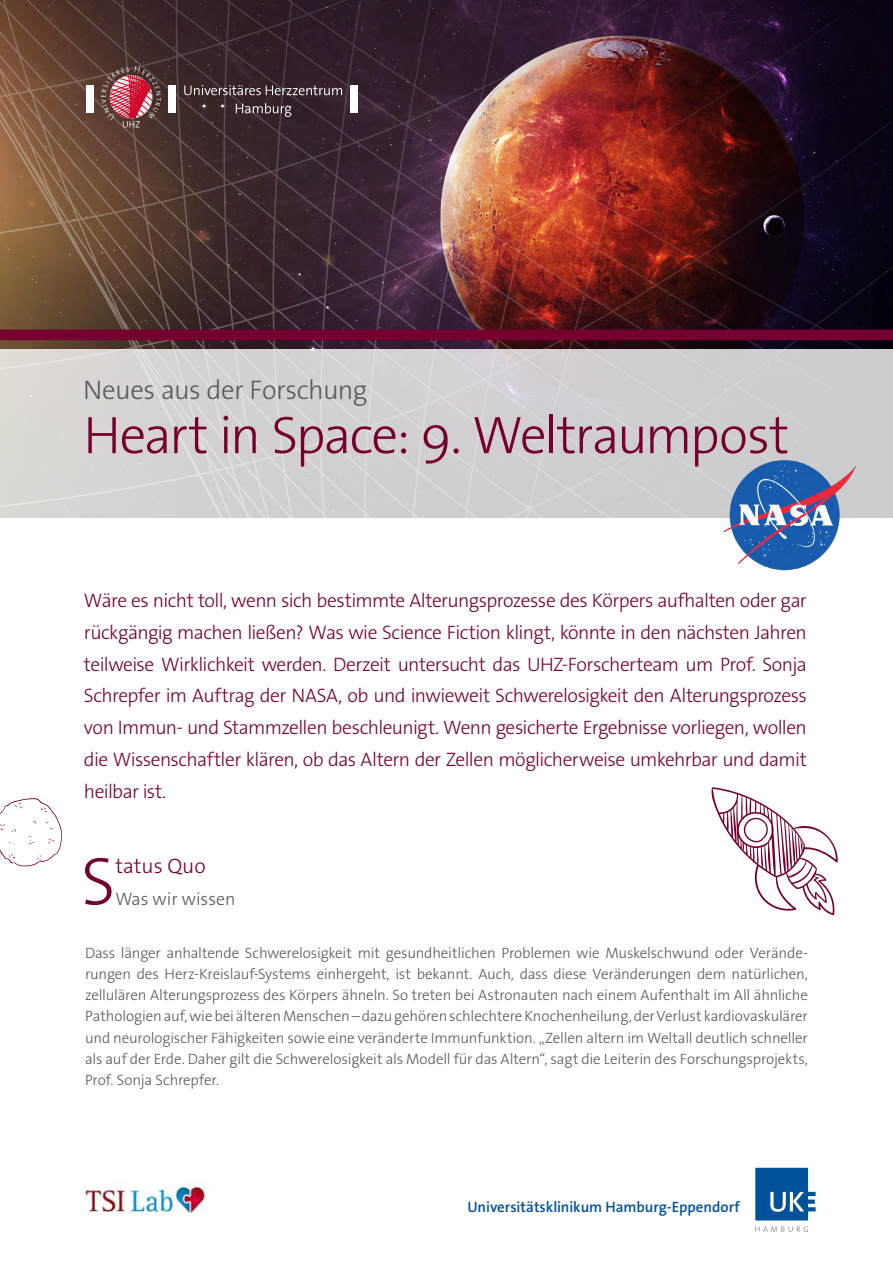
<style>
.page{position:relative;width:893px;height:1263px;background:#fff}
.page>*{position:absolute;margin:0;border:0;box-sizing:border-box;transform-origin:0 0}
.t1{font:300 68.25px "The Sans Os F";color:#750030}
.t2{font:300 53.25px "The Sans Os F";letter-spacing:-.04em;color:#750030}
.t3{font:300 27px "The Sans Os F";letter-spacing:-.02em;color:#58595b}
.t4{font:300 21px "The Sans Os F";color:#750030}
.t5{font:300 19.5px/32px "The Sans Os F";letter-spacing:-.03em;color:#750030;text-align:justify}
.t6{font:300 18px "The Sans Os F";color:#58595b}
.t7{font:300 15px/21.3px "The Sans Os F";letter-spacing:-.01em;color:#58595b;text-align:justify}
.t8{font:600 15px "The Sans Os F";color:#00529a}
</style>
<div class="page">
<img style="left:0;top:0;width:893px;height:571px">
<div style="left:0;top:350px;width:893px;height:170px;background:#d2cfd2"></div>
<svg style="left:101px;top:66px;width:60px;height:62px;background:#8d4e52"></svg>
<div style="left:350px;top:86px;width:8px;height:27px;background:#fff"></div>
<div style="left:168px;top:86px;width:8px;height:27px;background:#fff"></div>
<svg style="left:236px;top:103px;width:55px;height:14px"></svg>
<svg style="left:184px;top:85px;width:158px;height:10px;background:#67575e"></svg>
<div style="left:87px;top:86px;width:7px;height:27px;background:#fff"></div>
<div style="left:0;top:330px;width:893px;height:10px;background:#750030"></div>
<svg style="left:755px;top:1168px;width:61px;height:52px;background:#3073ad"></svg>
<svg style="left:755px;top:1226px;width:53px;height:6px"></svg>
<img style="left:723px;top:460px;width:134px;height:110px">
<img style="left:85px;top:1186px;width:121px;height:29px">
<svg style="left:0;top:798px;width:62px;height:69px"></svg>
<svg style="left:711px;top:787px;width:127px;height:128px"></svg>
<h3 class="t3" style="left:83px;top:373px;width:285px">Neues aus der Forschung</h3>
<h2 class="t2" style="left:83px;top:401px;width:707px">Heart in Space: 9. Weltraumpost</h2>
<p class="t5" style="left:84px;top:584px;width:724px">Wäre es nicht toll, wenn sich bestimmte Alterungsprozesse des Körpers aufhalten oder gar rückgängig machen ließen? Was wie Science Fiction klingt, könnte in den nächsten Jahren teilweise Wirklichkeit werden. Derzeit untersucht das UHZ-Forscherteam um Prof. Sonja Schrepfer im Auftrag der NASA, ob und inwieweit Schwerelosigkeit den Alterungsprozess von Immun- und Stammzellen beschleunigt. Wenn gesicherte Ergebnisse vorliegen, wollen die Wissenschaftler klären, ob das Altern der Zellen möglicherweise umkehrbar und damit heilbar ist.</p>
<h1 class="t1" style="left:81px;top:838px;width:36px">S</h1>
<h3 class="t4" style="left:115px;top:852px;width:92px">tatus Quo</h3>
<p class="t6" style="left:115px;top:887px;width:122px">Was wir wissen</p>
<p class="t7" style="left:85px;top:942px;width:724px">Dass länger anhaltende Schwerelosigkeit mit gesundheitlichen Problemen wie Muskelschwund oder Verände&shy;rungen des Herz-Kreislauf-Systems einhergeht, ist bekannt. Auch, dass diese Veränderungen dem natürlichen, zellulären Alterungsprozess des Körpers ähneln. So treten bei Astronauten nach einem Aufenthalt im All ähnliche Pathologien auf, wie bei älteren Menschen – dazu gehören schlechtere Knochenheilung, der Verlust kardiovaskulärer und neurologischer Fähigkeiten sowie eine veränderte Immunfunktion. „Zellen altern im Weltall deutlich schneller als auf der Erde. Daher gilt die Schwerelosigkeit als Modell für das Altern“, sagt die Leiterin des Forschungsprojekts, Prof. Sonja Schrepfer.</p>
<p class="t8" style="left:467px;top:1197px;width:274px">Universitätsklinikum Hamburg-Eppendorf</p>
</div>
